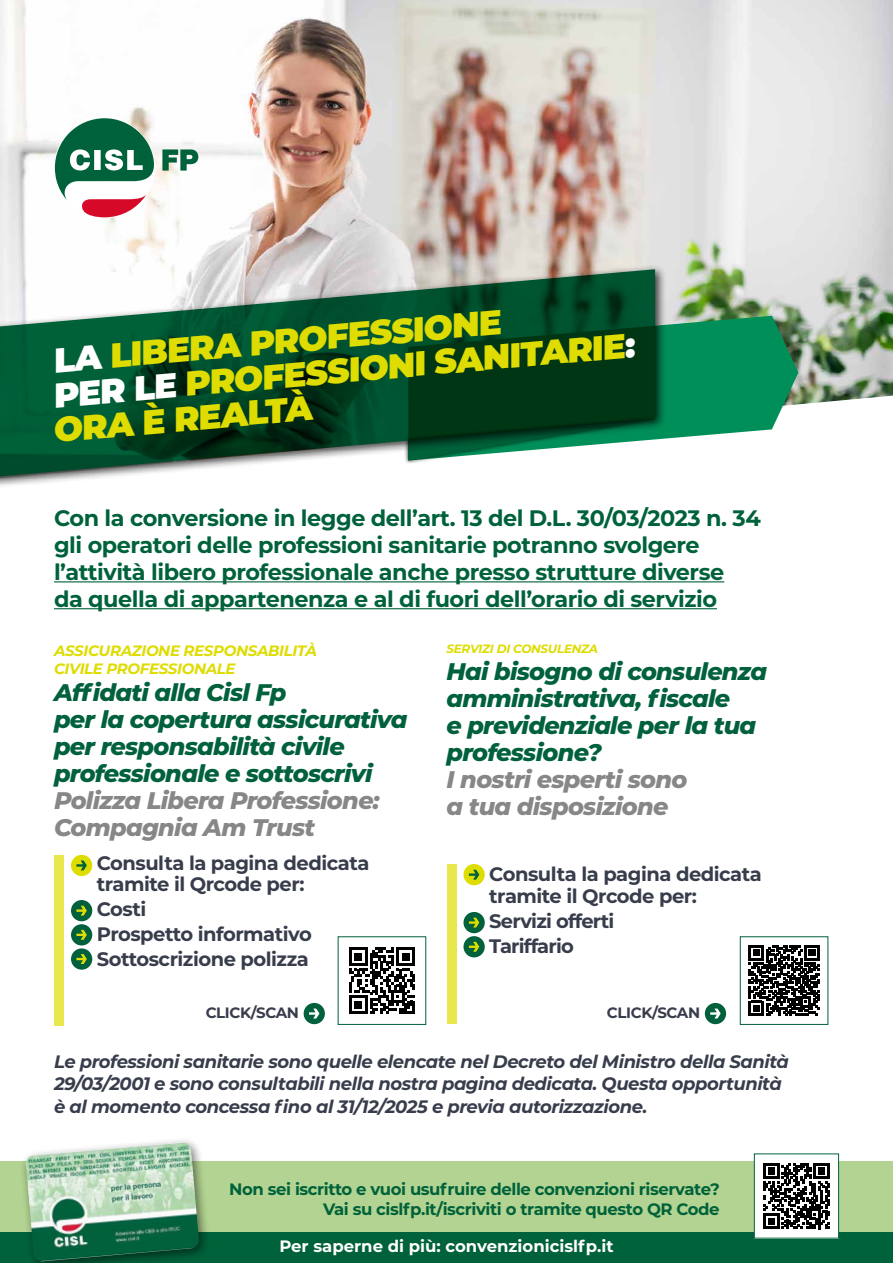
<style>
.page{position:relative;width:893px;height:1263px;background:#fff}
.page>*{position:absolute;margin:0;border:0;box-sizing:border-box;transform-origin:0 0}
.t1{font:900 34.5px/34.5px "Montserrat";color:#dedc00}
.t2{font:italic 800 24px/27px "Montserrat";letter-spacing:-.03em;color:#00613c}
.t3{font:italic 800 24px/27px "Montserrat";letter-spacing:-.03em;color:#878787}
.t4{font:700 22.35px/26.8px "Montserrat";letter-spacing:-.02em;color:#00623a}
.t5{font:700 19.5px/25.2px "Montserrat";letter-spacing:-.025em;color:#383d4c}
.t6{font:italic 700 18px/22.5px "Montserrat";letter-spacing:-.025em;color:#383d4c}
.t7{font:700 16.5px/19.8px "Montserrat";letter-spacing:-.025em;color:#00623a;text-align:right}
.t8{font:700 16.5px "Montserrat";color:#fff}
.t9{font:italic 700 15px/18px "Montserrat";letter-spacing:-.025em;color:#dedc00}
.t10{font:700 15px "Montserrat";letter-spacing:-.025em;color:#383d4c}
.t11{font:italic 700 12px "Montserrat";letter-spacing:-.025em;color:#dedc00}
.s1{color:#fff}
</style>
<div class="page">
<img style="left:0;top:0;width:893px;height:405px">
<svg style="left:666px;top:316px;width:132px;height:123px;background:#1d9766"></svg>
<div style="left:0;top:264px;width:666px;height:231px;background:#000;opacity:.75"></div>
<svg style="left:0;top:269px;width:655px;height:215px"></svg>
<hr style="left:54px;top:581px;width:670px;height:1px;background:#00623a">
<hr style="left:54px;top:608px;width:663px;height:1px;background:#00623a">
<div style="left:0;top:1220px;width:893px;height:43px;background:#00623a"></div>
<div style="left:0;top:1161px;width:893px;height:70px;background:#b2d391"></div>
<div style="left:20px;top:1136px;width:191px;height:127px;background:#000;opacity:.5"></div>
<img style="left:25px;top:1142px;width:174px;height:120px">
<div style="left:754px;top:1154px;width:85px;height:84px;background:#fff"></div>
<svg style="left:763px;top:1163px;width:66px;height:66px"></svg>
<div style="left:754px;top:1153px;width:85px;height:85px;border:1px solid #00623a"></div>
<svg style="left:55px;top:118px;width:100px;height:99px"></svg>
<svg style="left:162px;top:149px;width:36px;height:22px"></svg>
<div style="left:71px;top:855px;width:21px;height:21px;background:#dedc00;border-radius:50%"></div>
<svg style="left:76px;top:860px;width:11px;height:10px"></svg>
<div style="left:71px;top:900px;width:21px;height:21px;background:#00613c;border-radius:50%"></div>
<svg style="left:76px;top:906px;width:11px;height:10px"></svg>
<div style="left:71px;top:924px;width:21px;height:21px;background:#00613c;border-radius:50%"></div>
<svg style="left:76px;top:930px;width:11px;height:10px"></svg>
<div style="left:71px;top:948px;width:21px;height:22px;background:#00613c;border-radius:50%"></div>
<svg style="left:76px;top:954px;width:11px;height:10px"></svg>
<div style="left:463px;top:864px;width:22px;height:21px;background:#dedc00;border-radius:50%"></div>
<svg style="left:469px;top:870px;width:10px;height:10px"></svg>
<div style="left:463px;top:912px;width:22px;height:21px;background:#00613c;border-radius:50%"></div>
<svg style="left:469px;top:918px;width:10px;height:9px"></svg>
<div style="left:463px;top:936px;width:22px;height:21px;background:#00613c;border-radius:50%"></div>
<svg style="left:469px;top:942px;width:10px;height:10px"></svg>
<div style="left:54px;top:856px;width:10px;height:170px;background:#e8e74d"></div>
<div style="left:447px;top:864px;width:10px;height:160px;background:#e8e74d"></div>
<svg style="left:349px;top:947px;width:66px;height:67px"></svg>
<svg style="left:749px;top:945px;width:70px;height:71px"></svg>
<div style="left:740px;top:936px;width:88px;height:89px;border:1px solid #00623a"></div>
<div style="left:705px;top:1003px;width:21px;height:21px;background:#00613c;border-radius:50%"></div>
<svg style="left:710px;top:1008px;width:11px;height:10px"></svg>
<div style="left:304px;top:1003px;width:21px;height:21px;background:#00613c;border-radius:50%"></div>
<svg style="left:309px;top:1008px;width:10px;height:10px"></svg>
<h1 class="t1" style="left:45px;top:342px;width:588px;rotate:-5deg"><span class="s1">LA</span> LIBERA PROFESSIONE<br><span class="s1">PER LE</span> PROFESSIONI SANITARIE<span class="s1">:<br></span>ORA È REALTÀ</h1>
<p class="t4" style="left:54px;top:503px;width:708px">Con la conversione in legge dell’art. 13 del D.L. 30/03/2023 n. 34 gli operatori delle professioni sanitarie potranno svolgere l’attività libero professionale anche presso strutture diverse<br>da quella di appartenenza e al di fuori dell’orario di servizio</p>
<p class="t9" style="left:54px;top:641px;width:264px">ASSICURAZIONE RESPONSABILITÀ<br>CIVILE PROFESSIONALE</p>
<p class="t2" style="left:54px;top:678px;width:355px">Affidati alla Cisl Fp<br>per la copertura assicurativa per responsabilità civile professionale e sottoscrivi</p>
<p class="t3" style="left:54px;top:786px;width:327px">Polizza Libera Professione:<br>Compagnia Am Trust</p>
<p class="t5" style="left:97px;top:851px;width:274px;line-height:21px">Consulta la pagina dedicata tramite il Qrcode per:</p>
<p class="t5" style="left:97px;top:895px;width:216px">Costi<br>Prospetto informativo<br>Sottoscrizione polizza</p>
<p class="t11" style="left:446px;top:640px;width:153px">SERVIZI DI CONSULENZA</p>
<p class="t2" style="left:446px;top:657px;width:322px">Hai bisogno di consulenza amministrativa, fiscale<br>e previdenziale per la tua professione?</p>
<p class="t3" style="left:446px;top:765px;width:243px">I nostri esperti sono a tua disposizione</p>
<p class="t5" style="left:489px;top:862px;width:274px;line-height:21.6px">Consulta la pagina dedicata tramite il Qrcode per:</p>
<p class="t5" style="left:489px;top:907px;width:127px">Servizi offerti<br>Tariffario</p>
<p class="t10" style="left:206px;top:1002px;width:95px">CLICK/SCAN</p>
<p class="t10" style="left:607px;top:1002px;width:95px">CLICK/SCAN</p>
<p class="t6" style="left:54px;top:1049px;width:736px">Le professioni sanitarie sono quelle elencate nel Decreto del Ministro della Sanità<br>29/03/2001 e sono consultabili nella nostra pagina dedicata. Questa opportunità è al momento concessa fino al 31/12/2025 e previa autorizzazione.</p>
<p class="t7" style="left:229px;top:1179px;width:492px">Non sei iscritto e vuoi usufruire delle convenzioni riservate?<br>Vai su cislfp.it/iscriviti o tramite questo QR Code</p>
<p class="t8" style="left:279px;top:1234px;width:336px">Per saperne di più: convenzionicislfp.it</p>
</div>
